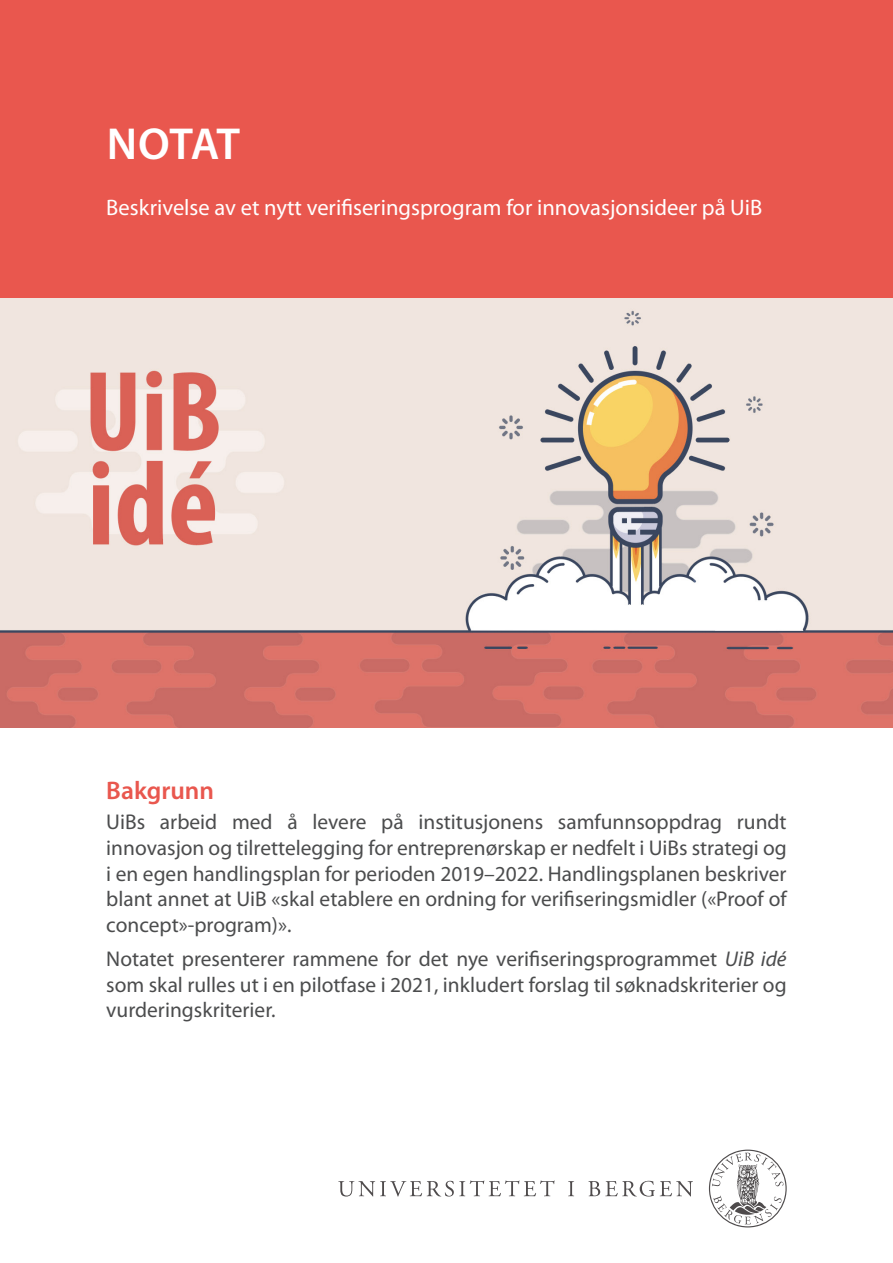
<style>
.page{position:relative;width:893px;height:1263px;background:#fff}
.page>*{position:absolute;margin:0;border:0;box-sizing:border-box;transform-origin:0 0}
.Tittel_forside{font:600 45px "Myriad Pro";letter-spacing:-.03em;color:#fff}
.Tittel_bakside{font:600 25.5px "Myriad Pro";color:#e9574e}
.Undertittel_forside{font:22.5px "Myriad Pro";color:#fff}
.Brødtekst{font:21.45px/25.7px "Myriad Pro";color:#4b4c4d;text-align:justify}
.s1{font-style:italic}
</style>
<div class="page">
<div style="left:0;top:0;width:893px;height:299px;background:#e9574e"></div>
<svg style="left:709px;top:1149px;width:78px;height:78px"></svg>
<svg style="left:338px;top:1180px;width:355px;height:16px"></svg>
<img style="left:0;top:299px;width:893px;height:428px">
<p class="Tittel_forside" style="left:107px;top:116px;width:135px">NOTAT</p>
<p class="Undertittel_forside" style="left:106px;top:193px;width:657px">Beskrivelse av et nytt verifiseringsprogram for innovasjonsideer på UiB</p>
<p class="Tittel_bakside" style="left:106px;top:775px;width:109px">Bakgrunn</p>
<p class="Brødtekst" style="left:106px;top:809px;width:682px">UiBs arbeid med å levere på institusjonens samfunnsoppdrag rundt innovasjon og tilrettelegging for entreprenørskap er nedfelt i UiBs strategi og i en egen handlingsplan for perioden 2019–2022. Handlingsplanen beskriver blant annet at UiB «skal etablere en ordning for verifiseringsmidler («Proof of concept»-program)».</p>
<p class="Brødtekst" style="left:106px;top:946px;width:682px">Notatet presenterer rammene for det nye verifiseringsprogrammet <span class="s1">UiB idé </span>som skal rulles ut i en pilotfase i 2021, inkludert forslag til søknadskriterier og vurderingskriterier.</p>
</div>
